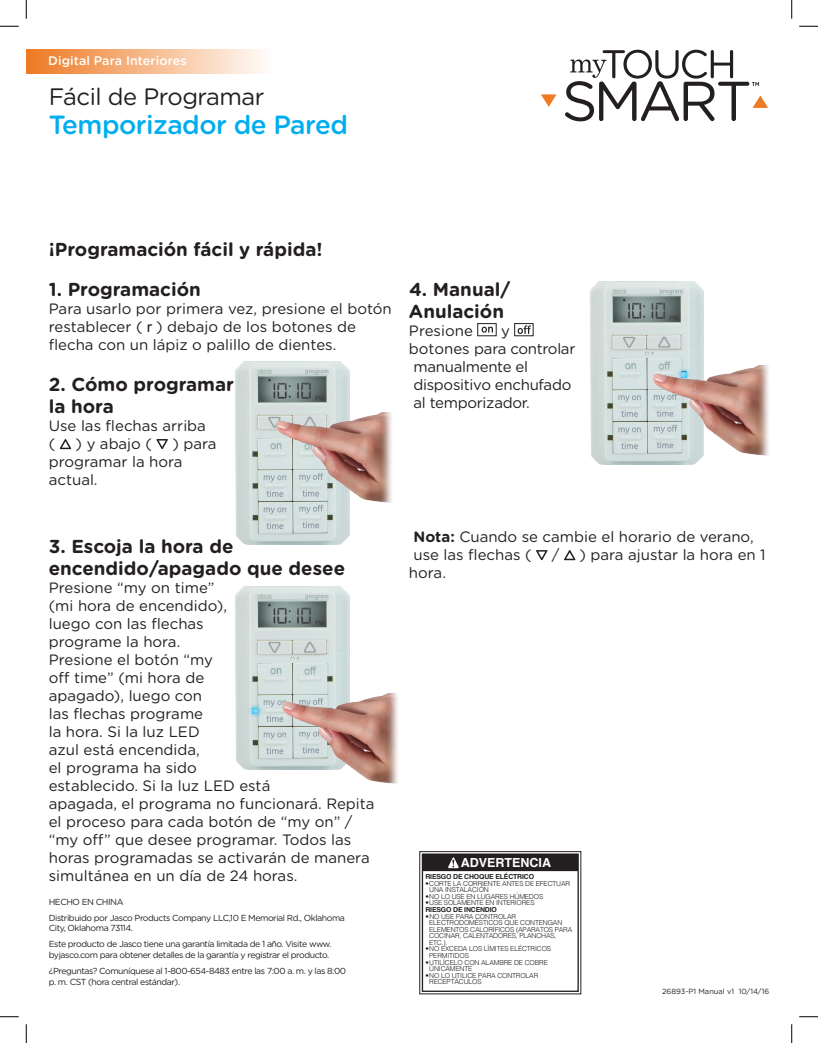
<style>
.page{position:relative;width:818px;height:1043px;background:#fff}
.page>*{position:absolute;margin:0;border:0;box-sizing:border-box;transform-origin:0 0}
.Diagram_Body{font:500 26.25px "Gotham Rounded";letter-spacing:-.02em;color:#00aeef}
.Diagram_Body-2{font:23.75px "Gotham Rounded";letter-spacing:-.02em;color:#231f20}
.Body_1{font:700 18.75px/22.5px "Gotham Rounded";color:#231f20}
.Body_1-2{font:15px/18px "Gotham Rounded";color:#231f20}
.Body_1-3{font:15px/18px "Gotham Rounded";letter-spacing:-.02em;color:#231f20}
.t1{font:500 15px "GE Inspira";color:#231f20}
.t2{font:500 12.5px "Gotham Rounded";letter-spacing:.005em;color:#fff}
.Italicized{font:700 12.5px "Helvetica";color:#fff}
.t3{font:8.75px/10.5px "Gotham Rounded";letter-spacing:-.05em;color:#231f20}
.Italicized-2{font:7.5px "Gotham Rounded";color:#231f20}
.Italicized-3{font:300 6.88px/6.5px "Helvetica";letter-spacing:-.02em;color:#231f20}
.Italicized-4{font:700 6.88px "Helvetica";letter-spacing:-.02em;color:#231f20}
.s1{font-weight:700}
</style>
<div class="page">
<svg style="left:60px;top:439px;width:11px;height:10px"></svg>
<svg style="left:156px;top:439px;width:12px;height:10px"></svg>
<img style="left:235px;top:361px;width:114px;height:183px">
<img style="left:276px;top:413px;width:116px;height:90px">
<div style="left:477px;top:323px;width:19px;height:13px;border:1px solid #231f20"></div>
<svg style="left:481px;top:327px;width:12px;height:6px"></svg>
<div style="left:514px;top:323px;width:19px;height:13px;border:1px solid #231f20"></div>
<svg style="left:517px;top:325px;width:14px;height:9px"></svg>
<svg style="left:536px;top:550px;width:11px;height:10px"></svg>
<svg style="left:564px;top:550px;width:11px;height:10px"></svg>
<img style="left:235px;top:586px;width:114px;height:183px">
<svg style="left:248px;top:703px;width:15px;height:15px"></svg>
<div style="left:251px;top:708px;width:9px;height:7px;background:#fff;opacity:.75"></div>
<img style="left:282px;top:694px;width:116px;height:90px">
<img style="left:590px;top:282px;width:113px;height:182px">
<img style="left:653px;top:365px;width:116px;height:91px">
<svg style="left:541px;top:94px;width:15px;height:13px"></svg>
<svg style="left:565px;top:50px;width:203px;height:71px"></svg>
<div style="left:422px;top:854px;width:156px;height:16px;background:#231f20"></div>
<div style="left:422px;top:854px;width:155px;height:17px;border:1px solid #231f20"></div>
<div style="left:419px;top:851px;width:162px;height:143px;border:1px solid #231f20"></div>
<div style="left:422px;top:853px;width:156px;height:138px;border:1px solid #231f20"></div>
<svg style="left:448px;top:857px;width:11px;height:11px"></svg>
<div style="left:26px;top:49px;width:246px;height:25px;background:linear-gradient(to right,#ee7922,#fefcfb)"></div>
<svg style="left:0;top:25px;width:19px;height:2px"></svg>
<svg style="left:799px;top:25px;width:19px;height:2px"></svg>
<svg style="left:0;top:1016px;width:19px;height:1px"></svg>
<svg style="left:799px;top:1016px;width:19px;height:1px"></svg>
<svg style="left:25px;top:0;width:2px;height:19px"></svg>
<svg style="left:25px;top:1024px;width:2px;height:18px"></svg>
<svg style="left:791px;top:0;width:1px;height:19px"></svg>
<svg style="left:791px;top:1024px;width:1px;height:18px"></svg>
<p class="t2" style="left:48px;top:52px;width:140px">Digital Para Interiores</p>
<p class="Diagram_Body-2" style="left:49px;top:80px;width:217px">Fácil de Programar</p>
<p class="Diagram_Body" style="left:49px;top:106px;width:301px">Temporizador de Pared</p>
<p class="Body_1" style="left:49px;top:237px;width:275px">¡Programación fácil y rápida!</p>
<p class="Body_1" style="left:49px;top:277px;width:153px">1. Programación</p>
<p class="Body_1-2" style="left:49px;top:299px;width:344px">Para usarlo por primera vez, presione el botón restablecer ( ) debajo de los botones de flecha con un lápiz o palillo de dientes.</p>
<p class="Body_1" style="left:49px;top:372px;width:187px">2. Cómo programar la hora</p>
<p class="Body_1-2" style="left:49px;top:416px;width:159px">Use las flechas arriba</p>
<p class="Body_1-2" style="left:49px;top:434px;width:8px">(</p>
<p class="Body_1-2" style="left:76px;top:434px;width:78px">) y abajo (</p>
<p class="Body_1-2" style="left:172px;top:434px;width:46px">) para</p>
<p class="Body_1-2" style="left:49px;top:452px;width:135px">programar la hora</p>
<p class="Body_1-2" style="left:49px;top:470px;width:50px">actual.</p>
<p class="t1" style="left:147px;top:318px;width:7px">r</p>
<p class="Body_1" style="left:49px;top:534px;width:298px">3. Escoja la hora de encendido/apagado que desee</p>
<p class="Body_1-2" style="left:49px;top:578px;width:327px">Presione “my on time”<br>(mi hora de encendido),<br>luego con las flechas<br>programe la hora.<br>Presione el botón “my<br>off time” (mi hora de<br>apagado), luego con<br>las flechas programe<br>la hora. Si la luz LED<br>azul está encendida,<br>el programa ha sido<br>establecido. Si la luz LED está<br>apagada, el programa no funcionará. Repita el proceso para cada botón de “my on” / “my off” que desee programar. Todos las horas programadas se activarán de manera simultánea en un día de 24 horas.</p>
<p class="t3" style="left:49px;top:895px;width:76px">HECHO EN CHINA</p>
<p class="t3" style="left:49px;top:912px;width:298px">Distribuido por Jasco Products Company LLC,10 E Memorial Rd., Oklahoma<br>City, Oklahoma 73114.</p>
<p class="t3" style="left:49px;top:938px;width:284px">Este producto de Jasco tiene una garantía limitada de 1 año. Visite www. byjasco.com para obtener detalles de la garantía y registrar el producto.</p>
<p class="t3" style="left:49px;top:965px;width:299px">¿Preguntas? Comuníquese al 1-800-654-8483 entre las 7:00 a. m. y las 8:00 p. m. CST (hora central estándar).</p>
<p class="Body_1" style="left:409px;top:277px;width:103px">4. Manual/<br>Anulación</p>
<p class="Body_1-2" style="left:409px;top:321px;width:65px">Presione</p>
<p class="Body_1-3" style="left:409px;top:321px;width:168px;text-indent:92px">y<br>botones para controlar manualmente el dispositivo enchufado</p>
<p class="Body_1-3" style="left:413px;top:393px;width:118px">al temporizador.</p>
<p class="Body_1-2" style="left:413px;top:527px;width:342px"><span class="s1">Nota:</span> Cuando se cambie el horario de verano, use las flechas (</p>
<p class="Body_1-2" style="left:552px;top:545px;width:9px">/</p>
<p class="Body_1-2" style="left:579px;top:545px;width:187px">) para ajustar la hora en 1</p>
<p class="Body_1-2" style="left:409px;top:563px;width:38px">hora.</p>
<p class="Italicized" style="left:461px;top:852px;width:92px">ADVERTENCIA</p>
<p class="Italicized-4" style="left:425px;top:871px;width:110px">RIESGO DE CHOQUE ELÉCTRICO</p>
<p class="Italicized-3" style="left:429px;top:879px;width:142px;text-indent:-4px">•CORTE LA CORRIENTE ANTES DE EFECTUAR<br>UNA INSTALACIÓN</p>
<p class="Italicized-3" style="left:425px;top:892px;width:119px">•NO LO USE EN LUGARES HÚMEDOS</p>
<p class="Italicized-3" style="left:425px;top:899px;width:111px">•USE SOLAMENTE EN INTERIORES</p>
<p class="Italicized-4" style="left:425px;top:904px;width:73px">RIESGO DE INCENDIO</p>
<p class="Italicized-3" style="left:429px;top:912px;width:145px;text-indent:-4px">•NO USE PARA CONTROLAR<br>ELECTRODOMÉSTICOS QUE CONTENGAN<br>ELEMENTOS CALORÍFICOS (APARATOS PARA<br>COCINAR, CALENTADORES, PLANCHAS,<br>ETC.).</p>
<p class="Italicized-3" style="left:429px;top:945px;width:123px;text-indent:-4px">•NO EXCEDA LOS LÍMITES ELÉCTRICOS<br>PERMITIDOS</p>
<p class="Italicized-3" style="left:429px;top:958px;width:120px;text-indent:-4px">•UTILÍCELO CON ALAMBRE DE COBRE<br>ÚNICAMENTE</p>
<p class="Italicized-3" style="left:429px;top:971px;width:110px;text-indent:-4px">•NO LO UTILICE PARA CONTROLAR<br>RECEPTÁCULOS</p>
<p class="Italicized-2" style="left:662px;top:986px;width:109px">26893-P1 Manual v1 10/14/16</p>
</div>
